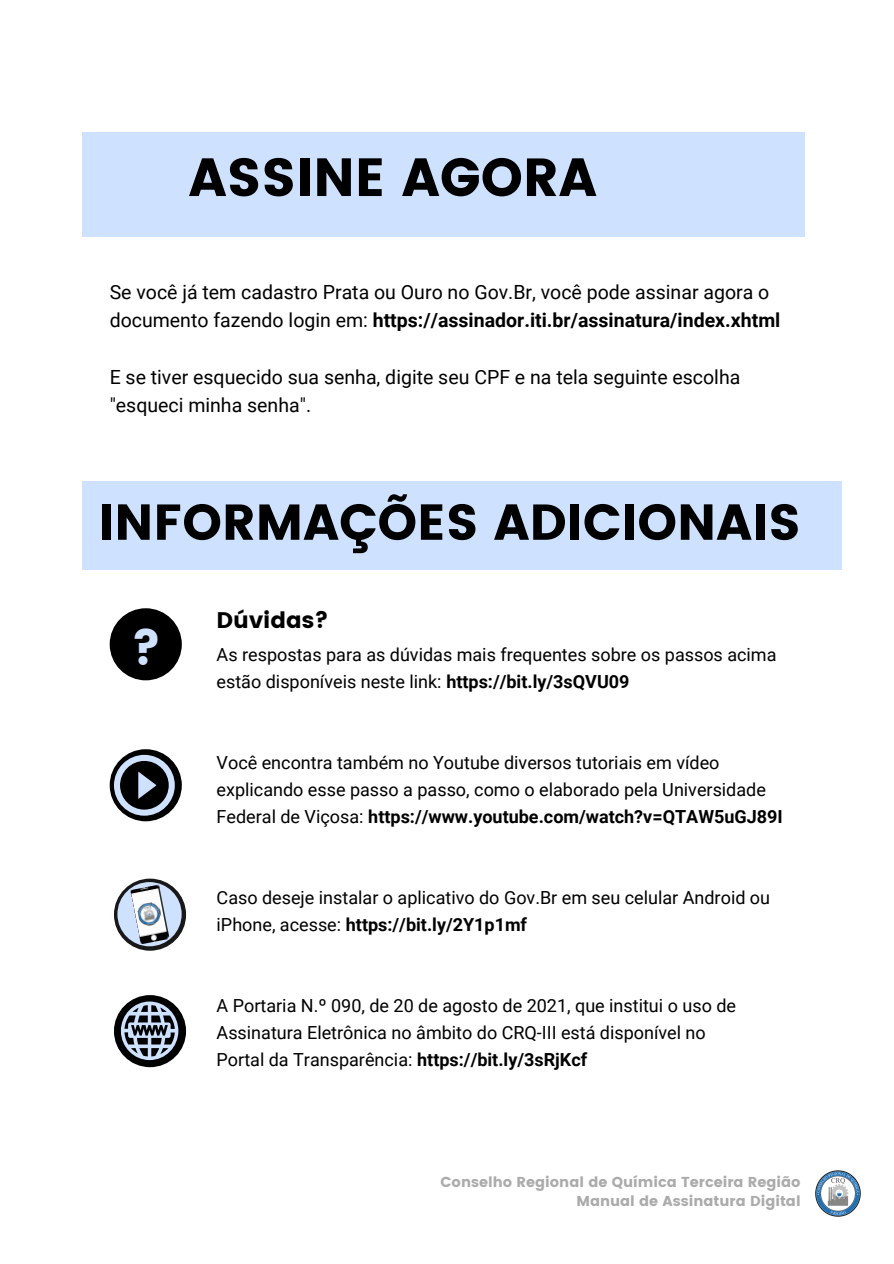
<style>
.page{position:relative;width:894px;height:1264px;background:#fff}
.page>*{position:absolute;margin:0;border:0;box-sizing:border-box;transform-origin:0 0}
.t1{font:53.55px "Poppins";color:#000}
.t2{font:50.25px "Poppins";color:#000}
.t3{font:48px "Poppins";color:#cee1ff}
.t4{font:22.5px "Poppins";color:#000}
.t5{font:19.5px/28.2px "Roboto";color:#000}
.t6{font:18px/27px "Roboto";color:#000}
.t7{font:14.4px "Poppins";color:#ababab}
.s1{font-weight:700}
</style>
<div class="page">
<div style="left:82px;top:132px;width:722px;height:104px;background:#cee1ff"></div>
<div style="left:110px;top:608px;width:72px;height:72px;background:#000;border-radius:50%"></div>
<div style="left:82px;top:481px;width:759px;height:89px;background:#cee1ff"></div>
<div style="left:110px;top:749px;width:72px;height:72px;background:#000;border-radius:50%"></div>
<svg style="left:114px;top:878px;width:72px;height:72px"></svg>
<div style="left:114px;top:995px;width:72px;height:72px;background:#000;border-radius:50%"></div>
<svg style="left:114px;top:754px;width:61px;height:61px"></svg>
<div style="left:117px;top:882px;width:65px;height:64px;background:#cee1ff;border-radius:50%"></div>
<img style="left:130px;top:884px;width:39px;height:60px">
<img style="left:136px;top:901px;width:27px;height:26px">
<svg style="left:121px;top:1001px;width:57px;height:59px"></svg>
<img style="left:815px;top:1170px;width:45px;height:46px">
<p class="t1" style="left:188px;top:146px;width:410px">ASSINE AGORA</p>
<p class="t5" style="left:110px;top:278px;width:672px">Se você já tem cadastro Prata ou Ouro no Gov.Br, você pode assinar agora o documento fazendo login em: <span class="s1">https://assinador.iti.br/assinatura/index.xhtml</span></p>
<p class="t5" style="left:110px;top:363px;width:632px">E se tiver esquecido sua senha, digite seu CPF e na tela seguinte escolha "esqueci minha senha".</p>
<p class="t2" style="left:98px;top:493px;width:704px">INFORMAÇÕES ADICIONAIS</p>
<p class="t3" style="left:130px;top:620px;width:33px">?</p>
<p class="t4" style="left:216px;top:607px;width:114px">Dúvidas?</p>
<p class="t6" style="left:216px;top:641px;width:561px">As respostas para as dúvidas mais frequentes sobre os passos acima estão disponíveis neste link: <span class="s1">https://bit.ly/3sQVU09</span></p>
<p class="t6" style="left:216px;top:749px;width:567px">Você encontra também no Youtube diversos tutoriais em vídeo explicando esse passo a passo, como o elaborado pela Universidade<br>Federal de Viçosa: <span class="s1">https://www.youtube.com/watch?v=QTAW5uGJ89I</span></p>
<p class="t6" style="left:216px;top:884px;width:555px">Caso deseje instalar o aplicativo do Gov.Br em seu celular Android ou iPhone, acesse: <span class="s1">https://bit.ly/2Y1p1mf</span></p>
<p class="t6" style="left:216px;top:992px;width:521px">A Portaria N.º 090, de 20 de agosto de 2021, que institui o uso de<br>Assinatura Eletrônica no âmbito do CRQ-III está disponível no</p>
<p class="t6" style="left:216px;top:1046px;width:372px">Portal da Transparência: <span class="s1">https://bit.ly/3sRjKcf</span></p>
<p class="t7" style="left:440px;top:1173px;width:361px">Conselho Regional de Química Terceira Região</p>
<p class="t7" style="left:576px;top:1192px;width:225px">Manual de Assinatura Digital</p>
</div>
